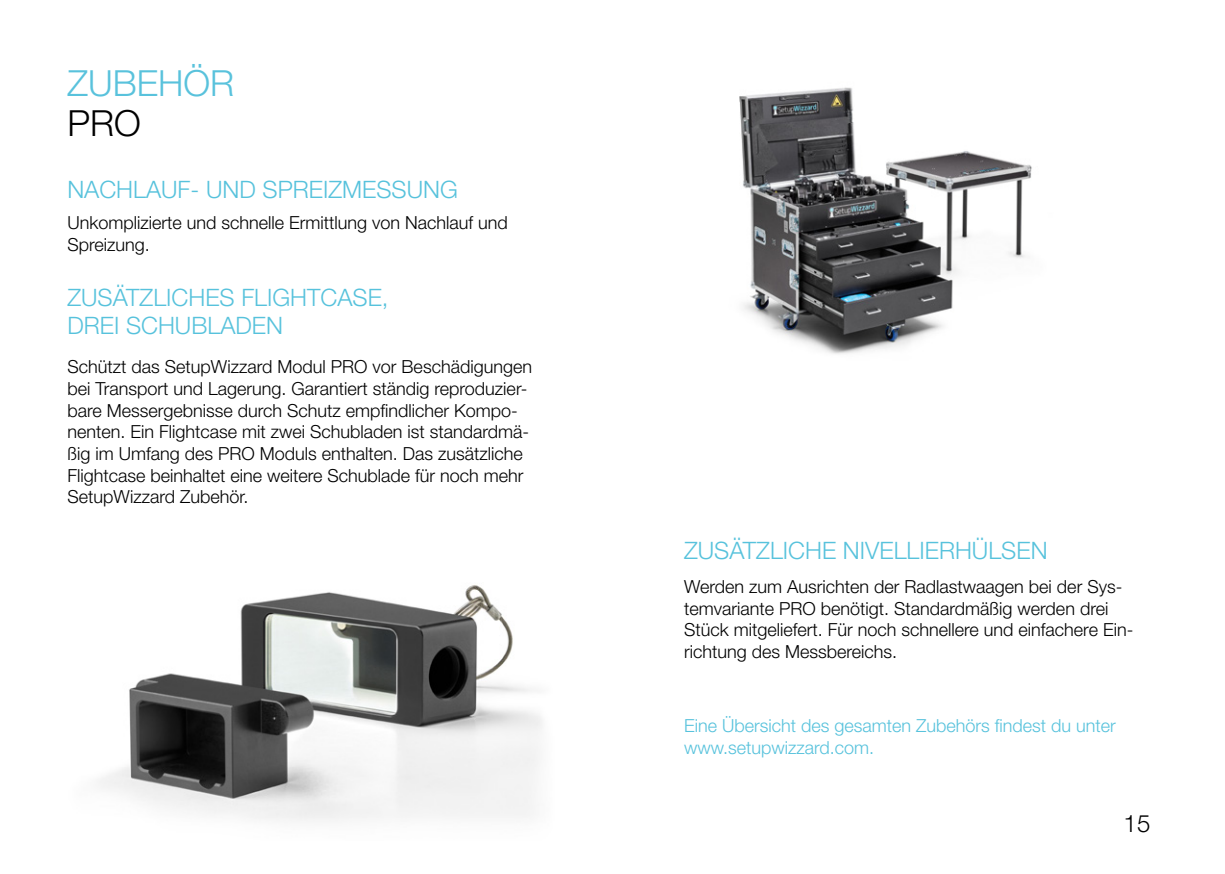
<style>
.page{position:relative;width:1225px;height:874px;background:#fff}
.page>*{position:absolute;margin:0;border:0;box-sizing:border-box;transform-origin:0 0}
.t1{font:300 36px "Helvetica Neue LT Std";color:#59c2dc}
.t2{font:300 36px "Helvetica Neue LT Std";color:#000}
.t3{font:300 24px "Helvetica Neue LT Std";color:#57c2dc}
.t4{font:300 24px "Helvetica Neue LT Std";color:#000}
.t5{font:300 18px/21.6px "Helvetica Neue LT Std";color:#000}
.t6{font:300 18px/21.6px "Helvetica Neue LT Std";color:#57c2dc}
</style>
<div class="page">
<img style="left:99px;top:585px;width:443px;height:236px">
<img style="left:739px;top:87px;width:293px;height:267px">
<p class="t1" style="left:67px;top:61px;width:168px">ZUBEHÖR</p>
<p class="t2" style="left:67px;top:101px;width:75px">PRO</p>
<p class="t3" style="left:67px;top:174px;width:392px">NACHLAUF- UND SPREIZMESSUNG</p>
<p class="t5" style="left:67px;top:212px;width:442px">Unkomplizierte und schnelle Ermittlung von Nachlauf und<br>Spreizung.</p>
<p class="t3" style="left:67px;top:282px;width:323px">ZUSÄTZLICHES FLIGHTCASE,</p>
<p class="t3" style="left:67px;top:311px;width:217px">DREI SCHUBLADEN</p>
<p class="t5" style="left:67px;top:356px;width:466px">Schützt das SetupWizzard Modul PRO vor Beschädigungen bei Transport und Lagerung. Garantiert ständig reproduzier&shy;bare Messergebnisse durch Schutz empfindlicher Kompo&shy;nenten. Ein Flightcase mit zwei Schubladen ist standardmä&shy;ßig im Umfang des PRO Moduls enthalten. Das zusätzliche Flightcase beinhaltet eine weitere Schublade für noch mehr SetupWizzard Zubehör.</p>
<p class="t3" style="left:684px;top:535px;width:365px">ZUSÄTZLICHE NIVELLIERHÜLSEN</p>
<p class="t5" style="left:684px;top:575px;width:451px">Werden zum Ausrichten der Radlastwaagen bei der Sys&shy;temvariante PRO benötigt. Standardmäßig werden drei Stück mitgeliefert. Für noch schnellere und einfachere Ein&shy;richtung des Messbereichs.</p>
<p class="t6" style="left:684px;top:714px;width:433px">Eine Übersicht des gesamten Zubehörs findest du unter www.setupwizzard.com.</p>
<h2 class="t4" style="left:1123px;top:807px;width:28px">15</h2>
</div>
